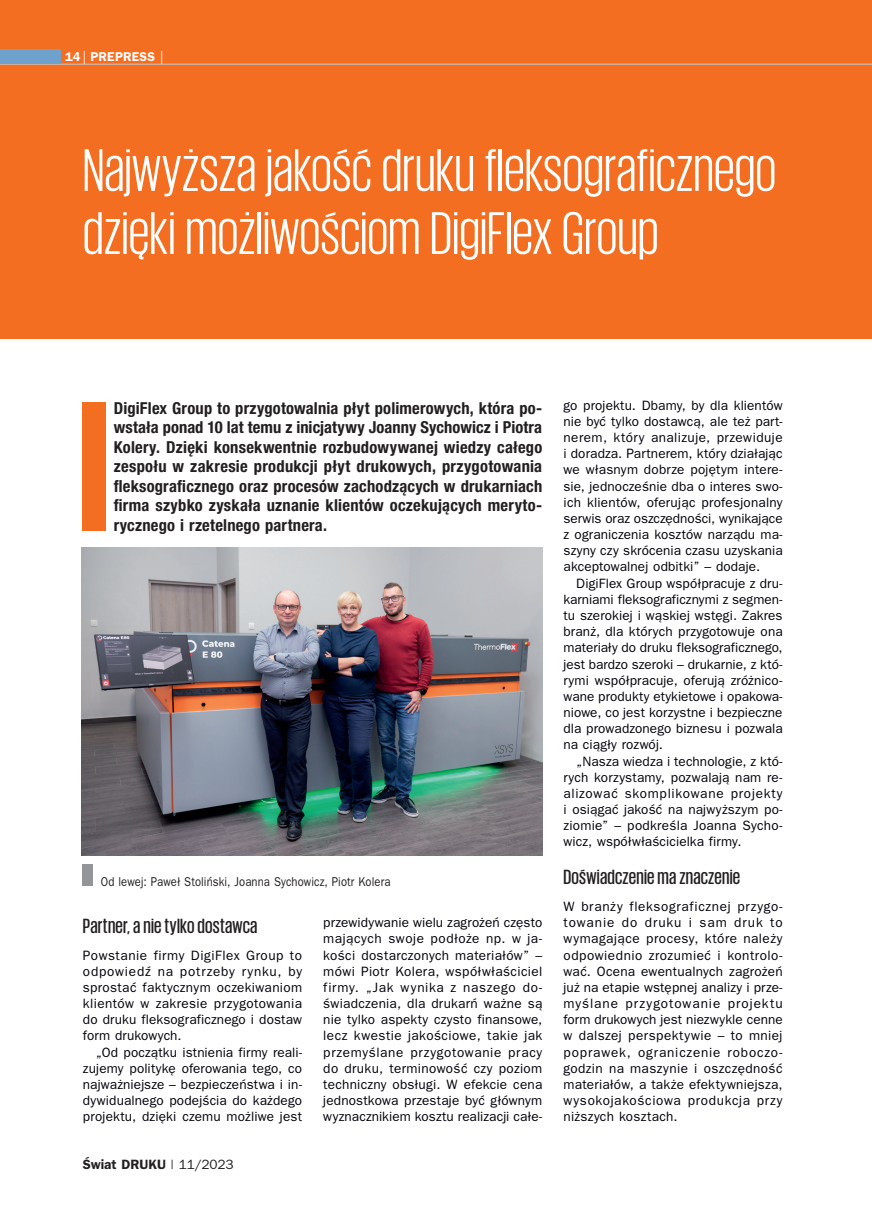
<style>
.page{position:relative;width:872px;height:1217px;background:#fff}
.page>*{position:absolute;margin:0;border:0;box-sizing:border-box;transform-origin:0 0}
.tekst{font:61.5px/63px "Giorgio Sans";letter-spacing:.005em;color:#fff}
.tekst-2{font:500 21px "Giorgio Sans";letter-spacing:.01em;color:#231f20}
.tekst-3{font:700 condensed 16.5px/19.5px "Helvetica Neue LT Pro";letter-spacing:.015em;color:#231f20;text-align:justify}
.tekst-4{font:13.5px/16.2px "Frankfurt Gothic";letter-spacing:.01em;color:#00000a;text-align:justify}
.t1{font:700 13.5px "Frankfurt Gothic";color:#231f20}
.tekst-5{font:12.75px "Frankfurt Gothic";letter-spacing:.01em;color:#231f20;scale:.88 1}
.tekst-6{font:700 12.75px "Frankfurt Gothic";letter-spacing:.015em;color:#fff}
.s1{font-weight:400;font-size:19.2px}
.s2{font-weight:400}
</style>
<div class="page">
<div style="left:0;top:0;width:872px;height:338px;background:#f36e21"></div>
<hr style="left:0;top:64px;width:872px;height:1px;background:#c7c8ca">
<div style="left:0;top:49px;width:61px;height:15px;background:#6ea1cb"></div>
<div style="left:82px;top:402px;width:23px;height:129px;background:#f36e21"></div>
<img style="left:82px;top:547px;width:460px;height:308px">
<div style="left:82px;top:863px;width:10px;height:22px;background:#939598"></div>
<p class="tekst-6" style="left:65px;top:49px;width:100px">14 <span class="s1">|</span> PREPRESS <span class="s1">|</span></p>
<p class="tekst" style="left:83px;top:137px;width:694px">Najwyższa jakość druku fleksograficznego dzięki możliwościom DigiFlex Group</p>
<p class="tekst-3" style="left:114px;top:398px;width:430px">DigiFlex Group to przygotowalnia płyt polimerowych, która po&shy;wstała ponad 10 lat temu z inicjatywy Joanny Sychowicz i Piotra Kolery. Dzięki konsekwentnie rozbudowywanej wiedzy całego zespołu w zakresie produkcji płyt drukowych, przygotowania fleksograficznego oraz procesów zachodzących w drukarniach firma szybko zyskała uznanie klientów oczekujących meryto&shy;rycznego i rzetelnego partnera.</p>
<p class="tekst-5" style="left:101px;top:874px;width:331px">Od lewej: Paweł Stoliński, Joanna Sychowicz, Piotr Kolera</p>
<p class="tekst-2" style="left:83px;top:915px;width:176px">Partner, a nie tylko dostawca</p>
<p class="tekst-4" style="left:83px;top:946px;width:221px">Powstanie firmy DigiFlex Group to odpowiedź na potrzeby rynku, by sprostać faktycznym oczekiwaniom klientów w zakresie przygotowania do druku fleksograficznego i dostaw form drukowych.</p>
<p class="tekst-4" style="left:83px;top:1043px;width:221px;text-indent:13px">„Od początku istnienia firmy reali&shy;zujemy politykę oferowania tego, co najważniejsze – bezpieczeństwa i in&shy;dywidualnego podejścia do każdego projektu, dzięki czemu możliwe jest</p>
<p class="t1" style="left:83px;top:1156px;width:152px">Świat DRUKU <span class="s2">| 11/2023</span></p>
<p class="tekst-4" style="left:323px;top:914px;width:220px">przewidywanie wielu zagrożeń często mających swoje podłoże np. w ja&shy;kości dostarczonych materiałów” – mówi Piotr Kolera, współwłaściciel firmy. „Jak wynika z naszego do&shy;świadczenia, dla drukarń ważne są nie tylko aspekty czysto finansowe, lecz kwestie jakościowe, takie jak przemyślane przygotowanie pracy do druku, terminowość czy poziom techniczny obsługi. W efekcie cena jednostkowa przestaje być głównym wyznacznikiem kosztu realizacji całe-</p>
<p class="tekst-4" style="left:563px;top:397px;width:221px">go projektu. Dbamy, by dla klientów nie być tylko dostawcą, ale też part&shy;nerem, który analizuje, przewiduje i doradza. Partnerem, który działając we własnym dobrze pojętym intere&shy;sie, jednocześnie dba o interes swo&shy;ich klientów, oferując profesjonalny serwis oraz oszczędności, wynikające z ograniczenia kosztów narządu ma&shy;szyny czy skrócenia czasu uzyskania akceptowalnej odbitki” – dodaje.</p>
<p class="tekst-4" style="left:563px;top:574px;width:221px;text-indent:13px">DigiFlex Group współpracuje z dru&shy;karniami fleksograficznymi z segmen&shy;tu szerokiej i wąskiej wstęgi. Zakres branż, dla których przygotowuje ona materiały do druku fleksograficznego, jest bardzo szeroki – drukarnie, z któ&shy;rymi współpracuje, oferują zróżnico&shy;wane produkty etykietowe i opakowa&shy;niowe, co jest korzystne i bezpieczne dla prowadzonego biznesu i pozwala na ciągły rozwój.</p>
<p class="tekst-4" style="left:563px;top:752px;width:221px;text-indent:13px">„Nasza wiedza i technologie, z któ&shy;rych korzystamy, pozwalają nam re&shy;alizować skomplikowane projekty i osiągać jakość na najwyższym po&shy;ziomie” – podkreśla Joanna Sycho&shy;wicz, współwłaścicielka firmy.</p>
<p class="tekst-2" style="left:563px;top:865px;width:178px">Doświadczenie ma znaczenie</p>
<p class="tekst-4" style="left:563px;top:898px;width:221px">W branży fleksograficznej przygo&shy;towanie do druku i sam druk to wymagające procesy, które należy odpowiednio zrozumieć i kontrolo&shy;wać. Ocena ewentualnych zagrożeń już na etapie wstępnej analizy i prze&shy;myślane przygotowanie projektu form drukowych jest niezwykle cenne w dalszej perspektywie – to mniej poprawek, ograniczenie roboczo&shy;godzin na maszynie i oszczędność materiałów, a także efektywniejsza, wysokojakościowa produkcja przy niższych kosztach.</p>
</div>
